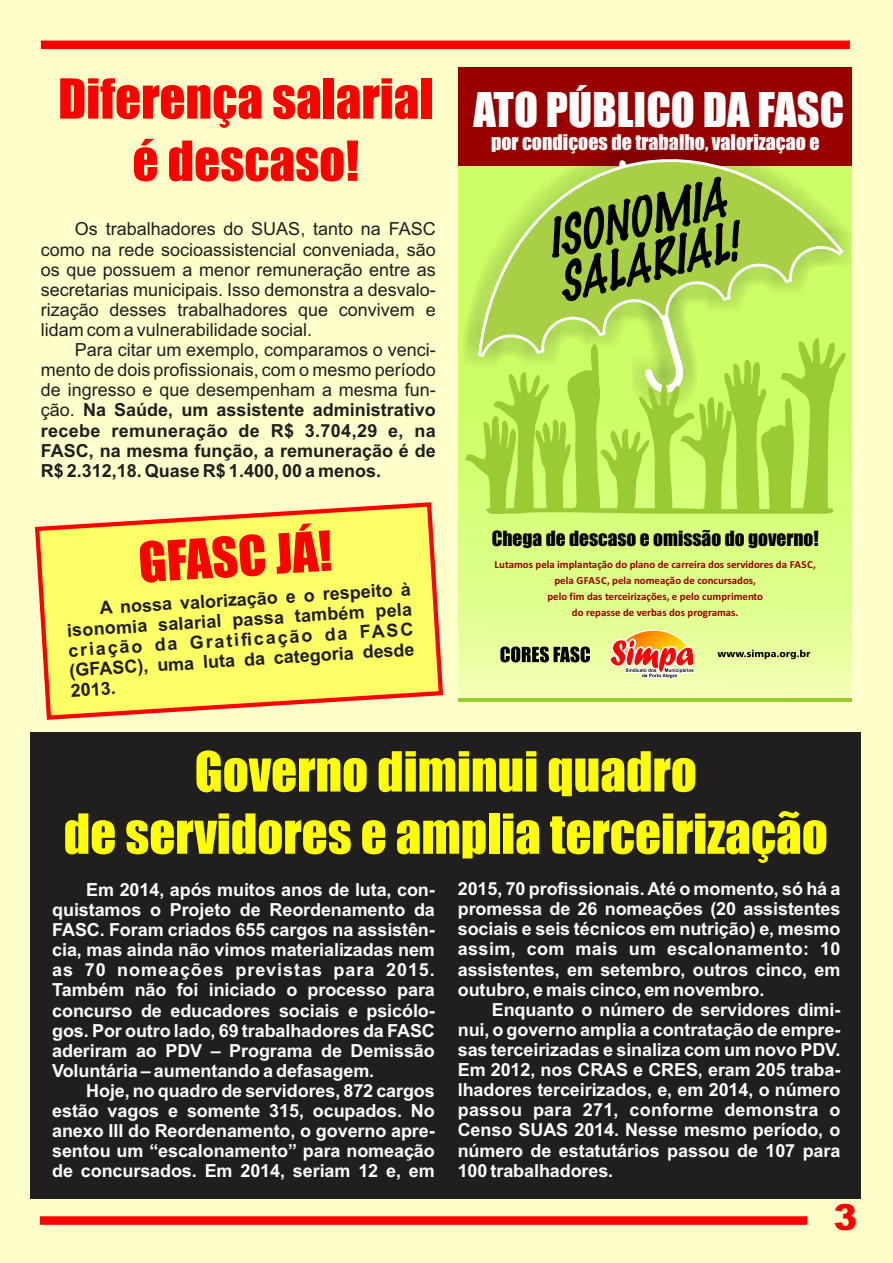
<style>
.page{position:relative;width:893px;height:1263px;background:#ffc}
.page>*{position:absolute;margin:0;border:0;box-sizing:border-box;transform-origin:0 0}
.t1{font:51px/62.2px "Impact";color:#ff0;text-align:center}
.t2{font:51px/62.2px "Impact";color:#f00;text-align:center}
.t3{font:italic 48.45px/45.6px "Felt Mark";color:#000}
.t4{font:44.25px "Impact";color:#fff}
.t5{font:900 36px "Arial";color:#f00}
.t6{font:19.95px "Impact";color:#fff}
.t7{font:19.35px "Impact";color:#000}
.t8{font:700 18px/20.1px "Arial";letter-spacing:-.005em;color:#fefefe;text-align:justify}
.t9{font:700 18px/20.1px "Arial";color:#201e1e;text-align:justify}
.t10{font:18px/20.1px "Arial";color:#201e1e;text-align:justify}
.t11{font:700 10.8px/16px "Calibri";color:#900;text-align:center}
.s1{font-weight:400}
</style>
<div class="page">
<div style="left:30px;top:732px;width:831px;height:466px;background:#201e1e"></div>
<svg style="left:459px;top:166px;width:393px;height:532px;background:#e1fe91"></svg>
<div style="left:459px;top:68px;width:393px;height:98px;background:#900"></div>
<div style="left:40px;top:1216px;width:767px;height:9px;background:#f00"></div>
<svg style="left:460px;top:143px;width:392px;height:267px;fill:#cf6"></svg>
<svg style="left:481px;top:146px;width:360px;height:192px;background:#b2c94f"></svg>
<svg style="left:465px;top:338px;width:382px;height:178px;background:#b6e754"></svg>
<svg style="left:609px;top:630px;width:86px;height:49px;background:#f0a770"></svg>
<svg style="left:717px;top:650px;width:93px;height:9px"></svg>
<svg style="left:500px;top:646px;width:90px;height:16px"></svg>
<hr style="left:459px;top:698px;width:393px;height:4px;background:#9c3">
<svg style="left:35px;top:502px;width:409px;height:218px;background:#fff06e"></svg>
<div style="left:41px;top:41px;width:809px;height:8px;background:#f00"></div>
<h1 class="t2" style="left:58px;top:70px;width:377px">Diferença salarial é descaso!</h1>
<p class="t10" style="left:41px;top:221px;width:396px;text-indent:34px">Os trabalhadores do SUAS, tanto na FASC como na rede socioassistencial conveniada, são os que possuem a menor remuneração entre as secretarias municipais. Isso demonstra a desvalo&shy;rização desses trabalhadores que convivem e lidam com a vulnerabilidade social.</p>
<p class="t9" style="left:41px;top:341px;width:396px;text-indent:34px"><span class="s1">Para citar um exemplo, comparamos o venci&shy;mento de dois profissionais, com o mesmo período de ingresso e que desempenham a mesma fun&shy;ção.</span> Na Saúde, um assistente administrativo recebe remuneração de R$ 3.704,29 e, na FASC, na mesma função, a remuneração é de R$ 2.312,18. Quase R$ 1.400, 00 a menos.</p>
<h1 class="t2" style="left:137px;top:535px;width:195px;rotate:-4deg">GFASC JÁ!</h1>
<p class="t9" style="left:65px;top:603px;width:348px;text-indent:35px;rotate:-4deg">A nossa valorização e o respeito à isonomia salarial passa também pela criação da Gratifi cação da FASC (GFASC), uma luta da categoria desde 2013.</p>
<h3 class="t4" style="left:474px;top:92px;width:372px">ATO PÚBLICO DA FASC</h3>
<p class="t6" style="left:491px;top:134px;width:330px">por condiçoes de trabalho, valorizaçao e</p>
<h2 class="t3" style="left:540px;top:220px;width:184px;rotate:-14deg">ISONOMIA<br>SALARIAL!</h2>
<p class="t7" style="left:492px;top:530px;width:328px">Chega de descaso e omissão do governo!</p>
<p class="t11" style="left:495px;top:557px;width:323px">Lutamos pela implantação do plano de carreira dos servidores da FASC, pela GFASC, pela nomeação de concursados,<br>pelo fim das terceirizações, e pelo cumprimento<br>do repasse de verbas dos programas.</p>
<h1 class="t1" style="left:64px;top:743px;width:766px">Governo diminui quadro<br>de servidores e amplia terceirização</h1>
<p class="t8" style="left:52px;top:881px;width:384px;text-indent:34px">Em 2014, após muitos anos de luta, con&shy;quistamos o Projeto de Reordenamento da FASC. Foram criados 655 cargos na assistên&shy;cia, mas ainda não vimos materializadas nem as 70 nomeações previstas para 2015.<br>Também não foi iniciado o processo para concurso de educadores sociais e psicólo&shy;gos. Por outro lado, 69 trabalhadores da FASC aderiram ao PDV – Programa de Demissão Voluntária – aumentando a defasagem.</p>
<p class="t8" style="left:52px;top:1082px;width:384px;text-indent:34px">Hoje, no quadro de servidores, 872 cargos estão vagos e somente 315, ocupados. No anexo III do Reordenamento, o governo apre&shy;sentou um “escalonamento” para nomeação de concursados. Em 2014, seriam 12 e, em</p>
<p class="t8" style="left:458px;top:880px;width:384px">2015, 70 profissionais. Até o momento, só há a promessa de 26 nomeações (20 assistentes sociais e seis técnicos em nutrição) e, mesmo assim, com mais um escalonamento: 10 assistentes, em setembro, outros cinco, em outubro, e mais cinco, em novembro.</p>
<p class="t8" style="left:458px;top:1001px;width:384px;text-indent:34px">Enquanto o número de servidores dimi&shy;nui, o governo amplia a contratação de empre&shy;sas terceirizadas e sinaliza com um novo PDV.<br>Em 2012, nos CRAS e CRES, eram 205 traba&shy;lhadores terceirizados, e, em 2014, o número passou para 271, conforme demonstra o Censo SUAS 2014. Nesse mesmo período, o número de estatutários passou de 107 para 100 trabalhadores.</p>
<h3 class="t5" style="left:833px;top:1204px;width:26px">3</h3>
</div>
